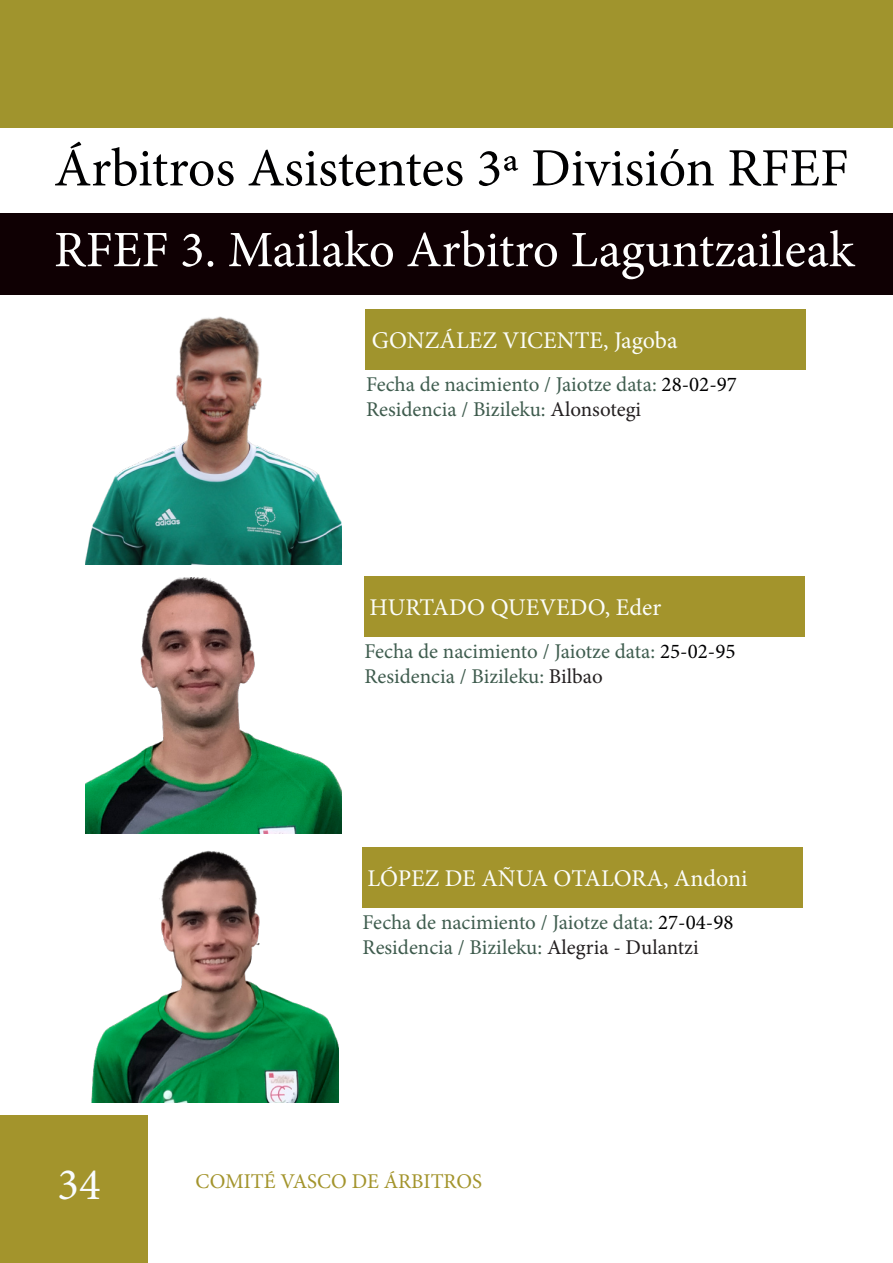
<style>
.page{position:relative;width:893px;height:1263px;background:#fff}
.page>*{position:absolute;margin:0;border:0;box-sizing:border-box;transform-origin:0 0}
.t1{font:54px "Minion Pro";color:#000001}
.t2{font:51px "Minion Pro";color:#fff}
.t3{font:45px "Minion Pro";color:#f9fcfe}
.t4{font:24px "Minion Pro";color:#fbfdfa}
.t5{font:21px "Minion Pro";color:#3f5d4f}
.t6{font:21px "Minion Pro";color:#3e5b4d}
.t7{font:21px "Minion Pro";color:#a3942c}
.s1{color:#000001}
.s2{color:#231f20}
.s3{color:#000002}
</style>
<div class="page">
<div style="left:1px;top:0;width:892px;height:128px;background:#a0942d"></div>
<div style="left:0;top:1116px;width:147px;height:147px;background:#a3942c"></div>
<div style="left:1px;top:213px;width:892px;height:82px;background:#0f0003"></div>
<div style="left:364px;top:576px;width:440px;height:60px;background:#a3942c"></div>
<img style="left:86px;top:577px;width:255px;height:256px">
<img style="left:91px;top:850px;width:248px;height:252px">
<div style="left:362px;top:847px;width:441px;height:60px;background:#a3942c"></div>
<img style="left:86px;top:316px;width:255px;height:249px">
<div style="left:365px;top:309px;width:441px;height:60px;background:#a0942d"></div>
<p class="t1" style="left:54px;top:132px;width:796px">Árbitros Asistentes 3ª División RFEF</p>
<p class="t2" style="left:54px;top:216px;width:802px">RFEF 3. Mailako Arbitro Laguntzaileak</p>
<p class="t4" style="left:372px;top:324px;width:307px">GONZÁLEZ VICENTE, Jagoba</p>
<p class="t5" style="left:366px;top:370px;width:372px">Fecha de nacimiento / Jaiotze data: <span class="s1">28-02-97</span></p>
<p class="t6" style="left:366px;top:395px;width:277px">Residencia / Bizileku: <span class="s2">Alonsotegi</span></p>
<p class="t4" style="left:369px;top:591px;width:293px">HURTADO QUEVEDO, Eder</p>
<p class="t5" style="left:364px;top:637px;width:372px">Fecha de nacimiento / Jaiotze data: <span class="s3">25-02-95</span></p>
<p class="t6" style="left:364px;top:662px;width:240px">Residencia / Bizileku: <span class="s2">Bilbao</span></p>
<p class="t4" style="left:367px;top:862px;width:382px">LÓPEZ DE AÑUA OTALORA, Andoni</p>
<p class="t5" style="left:363px;top:908px;width:372px">Fecha de nacimiento / Jaiotze data: <span class="s1">27-04-98</span></p>
<p class="t6" style="left:363px;top:933px;width:338px">Residencia / Bizileku: <span class="s2">Alegria - Dulantzi</span></p>
<p class="t3" style="left:57px;top:1155px;width:45px">34</p>
<p class="t7" style="left:196px;top:1167px;width:288px">COMITÉ VASCO DE ÁRBITROS</p>
</div>
